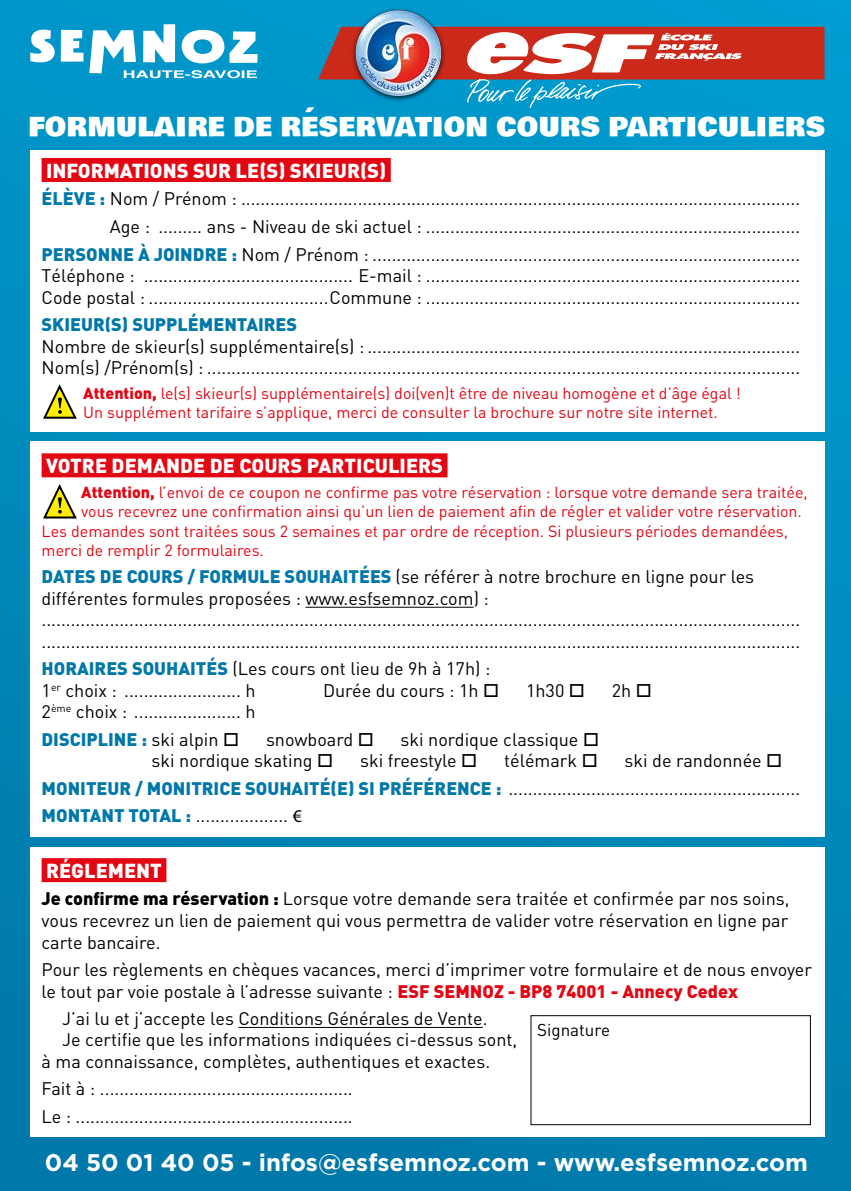
<style>
.page{position:relative;width:851px;height:1191px;background:#fff}
.page>*{position:absolute;margin:0;border:0;box-sizing:border-box;transform-origin:0 0}
.t1{font:26px "Bowlby One";letter-spacing:.03em;color:#fff}
.t2{font:700 24px "Gotham";color:#fff}
.t3{font:900 20px "DIN";color:#fff}
.t4{font:18px/21.6px "DIN";color:#000}
.t5{font:900 18px "DIN";color:#0078a9}
.t6{font:17px "DIN";color:#000}
.t7{font:16px/19.2px "DIN";color:#e30613}
.s1{font-weight:900;color:#0078a9}
.s2{font-weight:900}
.s3{font-family:"Myriad Pro"}
.s4{font-weight:900;color:#e30613}
</style>
<div class="page">
<div style="left:0;top:0;width:850px;height:1191px;background:linear-gradient(to bottom,#069cce,#0b7fad)"></div>
<div style="left:30px;top:847px;width:794px;height:289px;background:#fff"></div>
<div style="left:42px;top:858px;width:124px;height:24px;background:#e30613"></div>
<hr style="left:238px;top:1027px;width:244px;height:1px;background:#000">
<div style="left:530px;top:1015px;width:280px;height:110px;border:1px solid #000"></div>
<div style="left:30px;top:441px;width:794px;height:396px;background:#fff"></div>
<div style="left:42px;top:453px;width:405px;height:24px;background:#e30613"></div>
<hr style="left:305px;top:607px;width:168px;height:1px;background:#000">
<svg style="left:43px;top:484px;width:34px;height:35px"></svg>
<div style="left:30px;top:150px;width:794px;height:281px;background:#fff"></div>
<div style="left:42px;top:158px;width:349px;height:24px;background:#e30613"></div>
<svg style="left:43px;top:384px;width:34px;height:35px"></svg>
<svg style="left:318px;top:27px;width:506px;height:81px"></svg>
<img style="left:348px;top:5px;width:103px;height:99px">
<svg style="left:29px;top:24px;width:228px;height:54px"></svg>
<h1 class="t1" style="left:28px;top:107px;width:797px">FORMULAIRE DE RÉSERVATION COURS PARTICULIERS</h1>
<p class="t3" style="left:46px;top:157px;width:342px">INFORMATIONS SUR LE(S) SKIEUR(S)</p>
<p class="t4" style="left:42px;top:185px;width:760px;line-height:27.6px;text-align:right"><span class="s1">ÉLÈVE :</span> Nom / Prénom : ...................................................................................................................<br>Age : ......... ans - Niveau de ski actuel : .............................................................................<br><span class="s1">PERSONNE À JOINDRE :</span> Nom / Prénom : ........................................................................................</p>
<p class="t4" style="left:42px;top:264px;width:760px">Téléphone : ........................................... E-mail : .............................................................................<br>Code postal : .....................................Commune : .............................................................................</p>
<p class="t5" style="left:42px;top:312px;width:257px">SKIEUR(S) SUPPLÉMENTAIRES</p>
<p class="t4" style="left:42px;top:335px;width:760px">Nombre de skieur(s) supplémentaire(s) : .........................................................................................<br>Nom(s) /Prénom(s) : ..........................................................................................................................</p>
<p class="t7" style="left:83px;top:383px;width:659px"><span class="s2">Attention,</span> le(s) skieur(s) supplémentaire(s) doi(ven)t être de niveau homogène et d’âge égal !<br>Un supplément tarifaire s’applique, merci de consulter la brochure sur notre site internet.</p>
<p class="t3" style="left:46px;top:453px;width:398px">VOTRE DEMANDE DE COURS PARTICULIERS</p>
<p class="t7" style="left:81px;top:482px;width:727px"><span class="s2">Attention,</span> l’envoi de ce coupon ne confirme pas votre réservation : lorsque votre demande sera traitée,</p>
<p class="t7" style="left:81px;top:502px;width:722px">vous recevrez une confirmation ainsi qu’un lien de paiement afin de régler et valider votre réservation.</p>
<p class="t7" style="left:42px;top:521px;width:748px">Les demandes sont traitées sous 2 semaines et par ordre de réception. Si plusieurs périodes demandées,</p>
<p class="t7" style="left:42px;top:540px;width:224px">merci de remplir 2 formulaires.</p>
<p class="t4" style="left:42px;top:565px;width:760px"><span class="s1">DATES DE COURS / FORMULE SOUHAITÉES</span> (se référer à notre brochure en ligne pour les différentes formules proposées : www.esfsemnoz.com) : ............................................................................................................................................................ ............................................................................................................................................................</p>
<p class="t4" style="left:42px;top:657px;width:450px"><span class="s1">HORAIRES SOUHAITÉS</span> (Les cours ont lieu de 9h à 17h) :<br>1<sup>er</sup> choix : ........................ h</p>
<p class="t4" style="left:323px;top:679px;width:178px">Durée du cours : 1h □</p>
<p class="t4" style="left:526px;top:679px;width:60px">1h30 □</p>
<p class="t4" style="left:611px;top:679px;width:42px">2h □</p>
<p class="t4" style="left:42px;top:698px;width:216px;line-height:27.2px">2<sup>ème</sup> choix : ...................... h<br><span class="s1">DISCIPLINE :</span> ski alpin □</p>
<p class="t4" style="left:266px;top:728px;width:109px">snowboard □</p>
<p class="t4" style="left:400px;top:728px;width:200px">ski nordique classique □</p>
<p class="t4" style="left:152px;top:749px;width:183px">ski nordique skating □</p>
<p class="t4" style="left:360px;top:749px;width:119px">ski freestyle □</p>
<p class="t4" style="left:504px;top:749px;width:95px">télémark □</p>
<p class="t4" style="left:42px;top:747px;width:760px;line-height:27.2px;text-indent:583px">ski de randonnée □<br><span class="s1">MONITEUR / MONITRICE SOUHAITÉ(E) SI PRÉFÉRENCE :</span> ............................................................<br><span class="s1">MONTANT TOTAL :</span> ................... <span class="s3">€</span></p>
<p class="t3" style="left:46px;top:857px;width:117px">RÉGLEMENT</p>
<p class="t4" style="left:42px;top:887px;width:749px;text-align:justify"><span class="s2">Je confirme ma réservation :</span> Lorsque votre demande sera traitée et confirmée par nos soins, vous recevrez un lien de paiement qui vous permettra de valider votre réservation en ligne par carte bancaire.</p>
<p class="t4" style="left:42px;top:958px;width:771px">Pour les règlements en chèques vacances, merci d’imprimer votre formulaire et de nous envoyer le tout par voie postale à l’adresse suivante : <span class="s4">ESF SEMNOZ - BP8 74001 - Annecy Cedex</span></p>
<p class="t4" style="left:62px;top:1007px;width:427px">J’ai lu et j’accepte les Conditions Générales de Vente.</p>
<p class="t4" style="left:62px;top:1028px;width:456px">Je certifie que les informations indiquées ci-dessus sont,</p>
<p class="t4" style="left:42px;top:1050px;width:450px">à ma connaissance, complètes, authentiques et exactes.</p>
<p class="t4" style="left:42px;top:1074px;width:313px;line-height:27.2px">Fait à : ....................................................<br>Le : .........................................................</p>
<p class="t6" style="left:537px;top:1019px;width:74px">Signature</p>
<h2 class="t2" style="left:45px;top:1146px;width:764px">04 50 01 40 05 - infos@esfsemnoz.com - www.esfsemnoz.com</h2>
</div>
